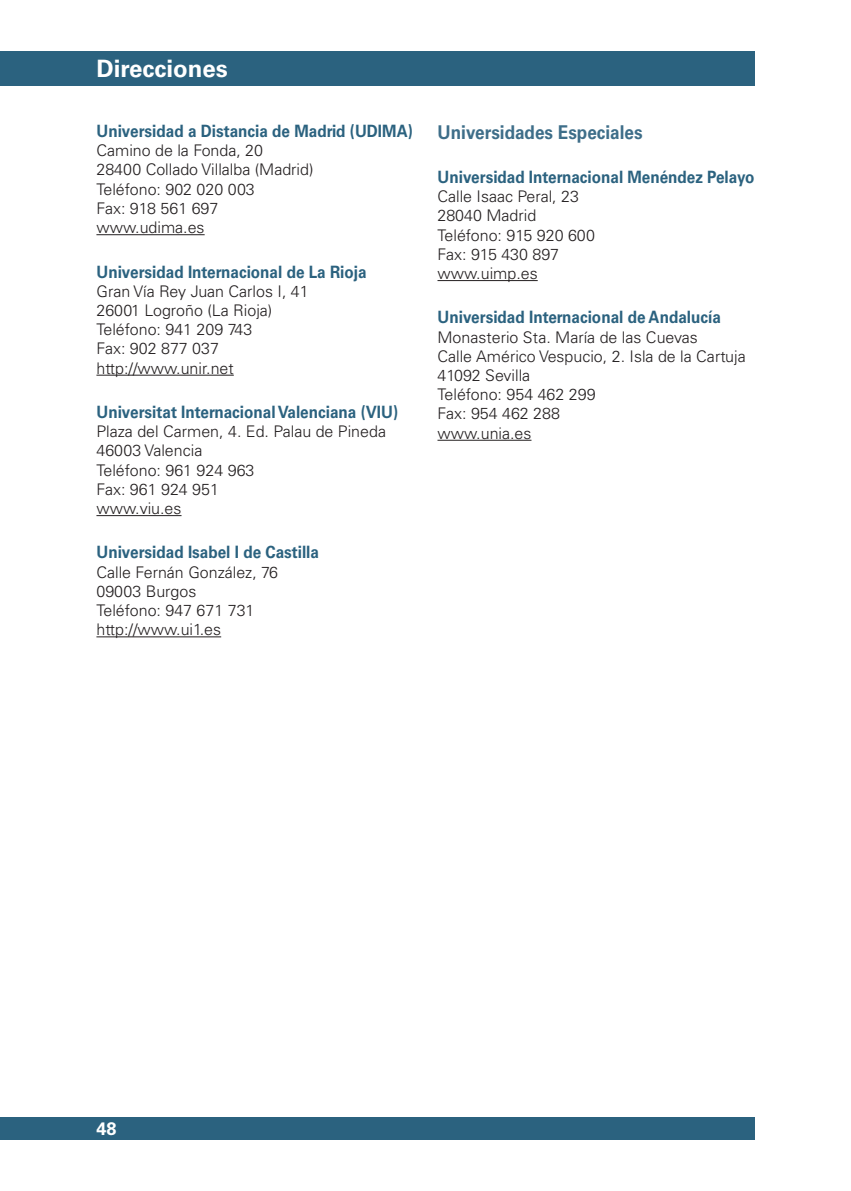
<style>
.page{position:relative;width:851px;height:1191px;background:#fff}
.page>*{position:absolute;margin:0;border:0;box-sizing:border-box;transform-origin:0 0}
.t1{font:700 24px "Univers LT Std";color:#fff}
.UNIVERSIDADES-NIVEL{font:700 19px "Univers LT Std";color:#3e6e89;scale:.9 1}
.t2{font:700 18px "Univers LT Std";color:#fff}
.UNIVERSIDADES-NIVEL-2{font:700 17px "Univers LT Std";color:#2b627f;scale:.9 1}
.UNIVERSIDADES-PARRAF{font:300 16px "Univers LT Std";color:#231f20}
</style>
<div class="page">
<div style="left:0;top:1117px;width:754px;height:23px;background:#2b627f"></div>
<div style="left:0;top:51px;width:754px;height:34px;background:#2b627f"></div>
<hr style="left:96px;top:234px;width:109px;height:1px;background:#231f20">
<hr style="left:96px;top:375px;width:138px;height:1px;background:#231f20">
<hr style="left:96px;top:515px;width:85px;height:1px;background:#231f20">
<hr style="left:96px;top:636px;width:125px;height:1px;background:#231f20">
<hr style="left:437px;top:280px;width:100px;height:1px;background:#231f20">
<hr style="left:437px;top:440px;width:94px;height:1px;background:#231f20">
<p class="t1" style="left:96px;top:54px;width:133px">Direcciones</p>
<p class="UNIVERSIDADES-NIVEL-2" style="left:96px;top:121px;width:353px">Universidad a Distancia de Madrid (UDIMA)</p>
<p class="UNIVERSIDADES-PARRAF" style="left:96px;top:141px;width:168px">Camino de la Fonda, 20</p>
<p class="UNIVERSIDADES-PARRAF" style="left:96px;top:160px;width:218px">28400 Collado Villalba (Madrid)</p>
<p class="UNIVERSIDADES-PARRAF" style="left:96px;top:179px;width:160px">Teléfono: 902 020 003</p>
<p class="UNIVERSIDADES-PARRAF" style="left:96px;top:199px;width:123px">Fax: 918 561 697</p>
<p class="UNIVERSIDADES-PARRAF" style="left:96px;top:218px;width:110px">www.udima.es</p>
<p class="UNIVERSIDADES-NIVEL-2" style="left:96px;top:261px;width:302px">Universidad Internacional de La Rioja</p>
<p class="UNIVERSIDADES-PARRAF" style="left:96px;top:281px;width:214px">Gran Vía Rey Juan Carlos I, 41</p>
<p class="UNIVERSIDADES-PARRAF" style="left:96px;top:301px;width:177px">26001 Logroño (La Rioja)</p>
<p class="UNIVERSIDADES-PARRAF" style="left:96px;top:320px;width:157px">Teléfono: 941 209 743</p>
<p class="UNIVERSIDADES-PARRAF" style="left:96px;top:339px;width:124px">Fax: 902 877 037</p>
<p class="UNIVERSIDADES-PARRAF" style="left:96px;top:358px;width:139px">http://www.unir.net</p>
<p class="UNIVERSIDADES-NIVEL-2" style="left:96px;top:402px;width:337px">Universitat Internacional Valenciana (VIU)</p>
<p class="UNIVERSIDADES-PARRAF" style="left:96px;top:422px;width:291px">Plaza del Carmen, 4. Ed. Palau de Pineda</p>
<p class="UNIVERSIDADES-PARRAF" style="left:96px;top:441px;width:107px">46003 Valencia</p>
<p class="UNIVERSIDADES-PARRAF" style="left:96px;top:460px;width:159px">Teléfono: 961 924 963</p>
<p class="UNIVERSIDADES-PARRAF" style="left:96px;top:479px;width:124px">Fax: 961 924 951</p>
<p class="UNIVERSIDADES-PARRAF" style="left:96px;top:499px;width:87px">www.viu.es</p>
<p class="UNIVERSIDADES-NIVEL-2" style="left:96px;top:542px;width:249px">Universidad Isabel I de Castilla</p>
<p class="UNIVERSIDADES-PARRAF" style="left:96px;top:562px;width:183px">Calle Fernán González, 76</p>
<p class="UNIVERSIDADES-PARRAF" style="left:96px;top:581px;width:101px">09003 Burgos</p>
<p class="UNIVERSIDADES-PARRAF" style="left:96px;top:601px;width:159px">Teléfono: 947 671 731</p>
<p class="UNIVERSIDADES-PARRAF" style="left:96px;top:620px;width:126px">http://www.ui1.es</p>
<p class="UNIVERSIDADES-NIVEL" style="left:437px;top:121px;width:229px">Universidades Especiales</p>
<p class="UNIVERSIDADES-NIVEL-2" style="left:437px;top:167px;width:354px">Universidad Internacional Menéndez Pelayo</p>
<p class="UNIVERSIDADES-PARRAF" style="left:437px;top:187px;width:143px">Calle Isaac Peral, 23</p>
<p class="UNIVERSIDADES-PARRAF" style="left:437px;top:206px;width:100px">28040 Madrid</p>
<p class="UNIVERSIDADES-PARRAF" style="left:437px;top:225px;width:159px">Teléfono: 915 920 600</p>
<p class="UNIVERSIDADES-PARRAF" style="left:437px;top:244px;width:123px">Fax: 915 430 897</p>
<p class="UNIVERSIDADES-PARRAF" style="left:437px;top:264px;width:102px">www.uimp.es</p>
<p class="UNIVERSIDADES-NIVEL-2" style="left:437px;top:307px;width:316px">Universidad Internacional de Andalucía</p>
<p class="UNIVERSIDADES-PARRAF" style="left:437px;top:327px;width:262px">Monasterio Sta. María de las Cuevas</p>
<p class="UNIVERSIDADES-PARRAF" style="left:437px;top:346px;width:309px">Calle Américo Vespucio, 2. Isla de la Cartuja</p>
<p class="UNIVERSIDADES-PARRAF" style="left:437px;top:366px;width:94px">41092 Sevilla</p>
<p class="UNIVERSIDADES-PARRAF" style="left:437px;top:385px;width:159px">Teléfono: 954 462 299</p>
<p class="UNIVERSIDADES-PARRAF" style="left:437px;top:404px;width:124px">Fax: 954 462 288</p>
<p class="UNIVERSIDADES-PARRAF" style="left:437px;top:423px;width:95px">www.unia.es</p>
<p class="t2" style="left:96px;top:1118px;width:22px">48</p>
</div>
